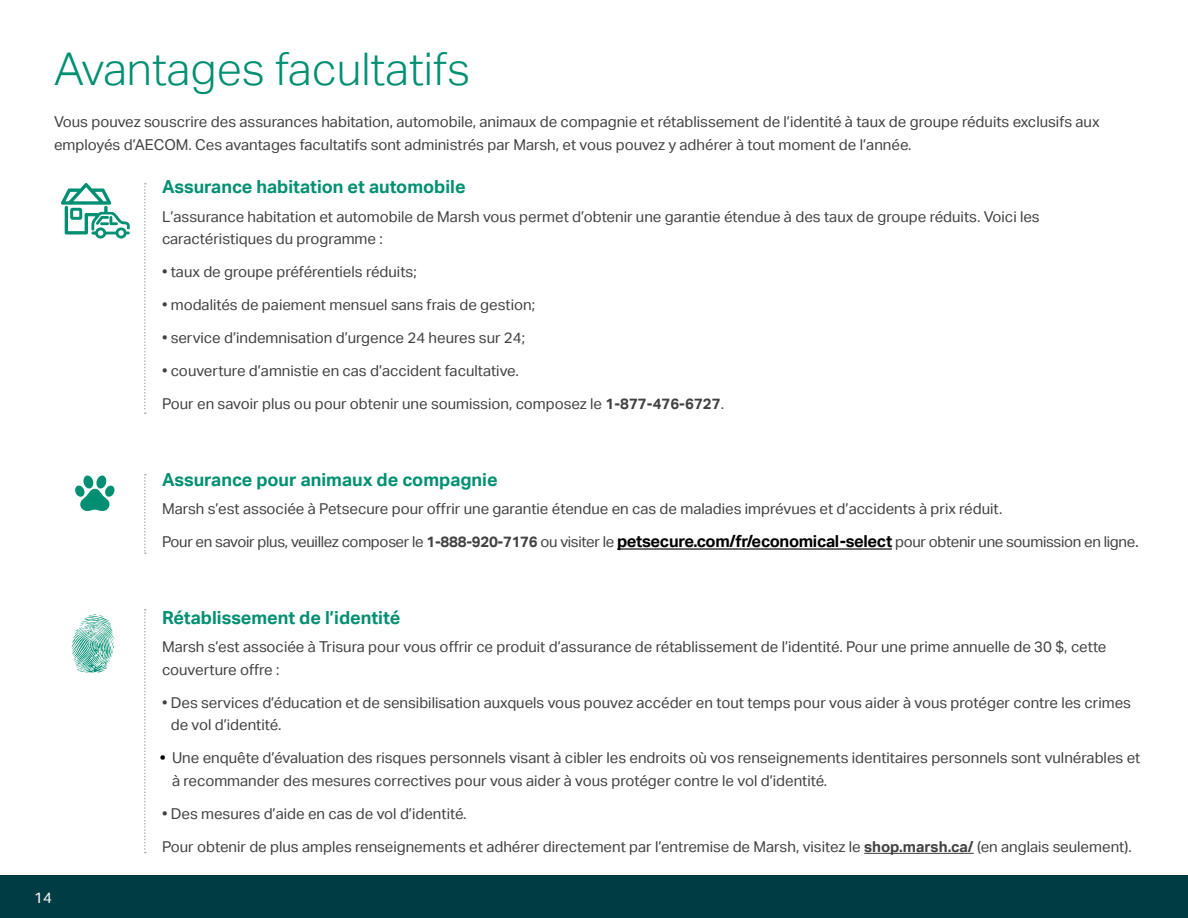
<style>
.page{position:relative;width:1188px;height:918px;background:#fff}
.page>*{position:absolute;margin:0;border:0;box-sizing:border-box;transform-origin:0 0}
.t1{font:300 45px "AECOM Sans";color:#008f72}
.t2{font:700 18px "AECOM Sans";color:#008f72}
.t3{font:15px/22.5px "AECOM Sans";color:#414042}
.t4{font:15px "AECOM Sans";letter-spacing:-.02em;color:#414042}
.t5{font:15px "AECOM Sans";color:#fff}
.s1{font-weight:700}
.s2{font-weight:700;font-size:16.5px;color:#000}
.s3{font-size:16.5px}
.s4{font-weight:700;color:#000}
</style>
<div class="page">
<hr style="left:617px;top:548px;width:275px;height:2px;background:#000">
<hr style="left:864px;top:853px;width:110px;height:1px;background:#414042">
<svg style="left:61px;top:183px;width:69px;height:56px"></svg>
<svg style="left:144px;top:183px;width:2px;height:231px"></svg>
<svg style="left:144px;top:474px;width:2px;height:80px"></svg>
<svg style="left:144px;top:609px;width:2px;height:244px"></svg>
<svg style="left:75px;top:475px;width:40px;height:36px"></svg>
<svg style="left:71px;top:614px;width:43px;height:59px"></svg>
<div style="left:0;top:876px;width:1188px;height:42px;background:#003c44"></div>
<h1 class="t1" style="left:54px;top:43px;width:418px">Avantages facultatifs</h1>
<p class="t3" style="left:54px;top:111px;width:1047px">Vous pouvez souscrire des assurances habitation, automobile, animaux de compagnie et rétablissement de l’identité à taux de groupe réduits exclusifs aux employés d’AECOM. Ces avantages facultatifs sont administrés par Marsh, et vous pouvez y adhérer à tout moment de l’année.</p>
<p class="t2" style="left:162px;top:177px;width:305px">Assurance habitation et automobile</p>
<p class="t3" style="left:162px;top:205px;width:879px">L’assurance habitation et automobile de Marsh vous permet d’obtenir une garantie étendue à des taux de groupe réduits. Voici les caractéristiques du programme :</p>
<p class="t3" style="left:162px;top:261px;width:256px">• taux de groupe préférentiels réduits;</p>
<p class="t3" style="left:162px;top:294px;width:375px">• modalités de paiement mensuel sans frais de gestion;</p>
<p class="t3" style="left:162px;top:327px;width:365px">• service d’indemnisation d’urgence 24 heures sur 24;</p>
<p class="t3" style="left:162px;top:360px;width:358px">• couverture d’amnistie en cas d’accident facultative.</p>
<p class="t3" style="left:162px;top:393px;width:564px">Pour en savoir plus ou pour obtenir une soumission, composez le <span class="s1">1-877-476-6727</span>.</p>
<p class="t2" style="left:162px;top:469px;width:337px">Assurance pour animaux de compagnie</p>
<p class="t3" style="left:162px;top:498px;width:842px">Marsh s’est associée à Petsecure pour offrir une garantie étendue en cas de maladies imprévues et d’accidents à prix réduit.</p>
<p class="t4" style="left:162px;top:533px;width:978px">Pour en savoir plus, veuillez composer le <span class="s1">1-888-920-7176</span> ou visiter le <span class="s2">petsecure.com/fr/economical-select</span> pour obtenir une soumission en ligne<span class="s3">.</span></p>
<p class="t5" style="left:34px;top:889px;width:19px">14</p>
<p class="t2" style="left:162px;top:607px;width:240px">Rétablissement de l’identité</p>
<p class="t3" style="left:162px;top:636px;width:946px">Marsh s’est associée à Trisura pour vous offrir ce produit d’assurance de rétablissement de l’identité. Pour une prime annuelle de 30 $, cette couverture offre :</p>
<p class="t3" style="left:171px;top:691px;width:962px;text-indent:-9px">• Des services d’éducation et de sensibilisation auxquels vous pouvez accéder en tout temps pour vous aider à vous protéger contre les crimes de vol d’identité.</p>
<p class="t3" style="left:172px;top:747px;width:970px;text-indent:-12px"><span class="s4">•</span> Une enquête d’évaluation des risques personnels visant à cibler les endroits où vos renseignements identitaires personnels sont vulnérables et à recommander des mesures correctives pour vous aider à vous protéger contre le vol d’identité.</p>
<p class="t3" style="left:162px;top:802px;width:306px">• Des mesures d’aide en cas de vol d’identité.</p>
<p class="t3" style="left:162px;top:835px;width:971px">Pour obtenir de plus amples renseignements et adhérer directement par l’entremise de Marsh, visitez le <span class="s1">shop.marsh.ca/</span> (en anglais seulement).</p>
</div>
